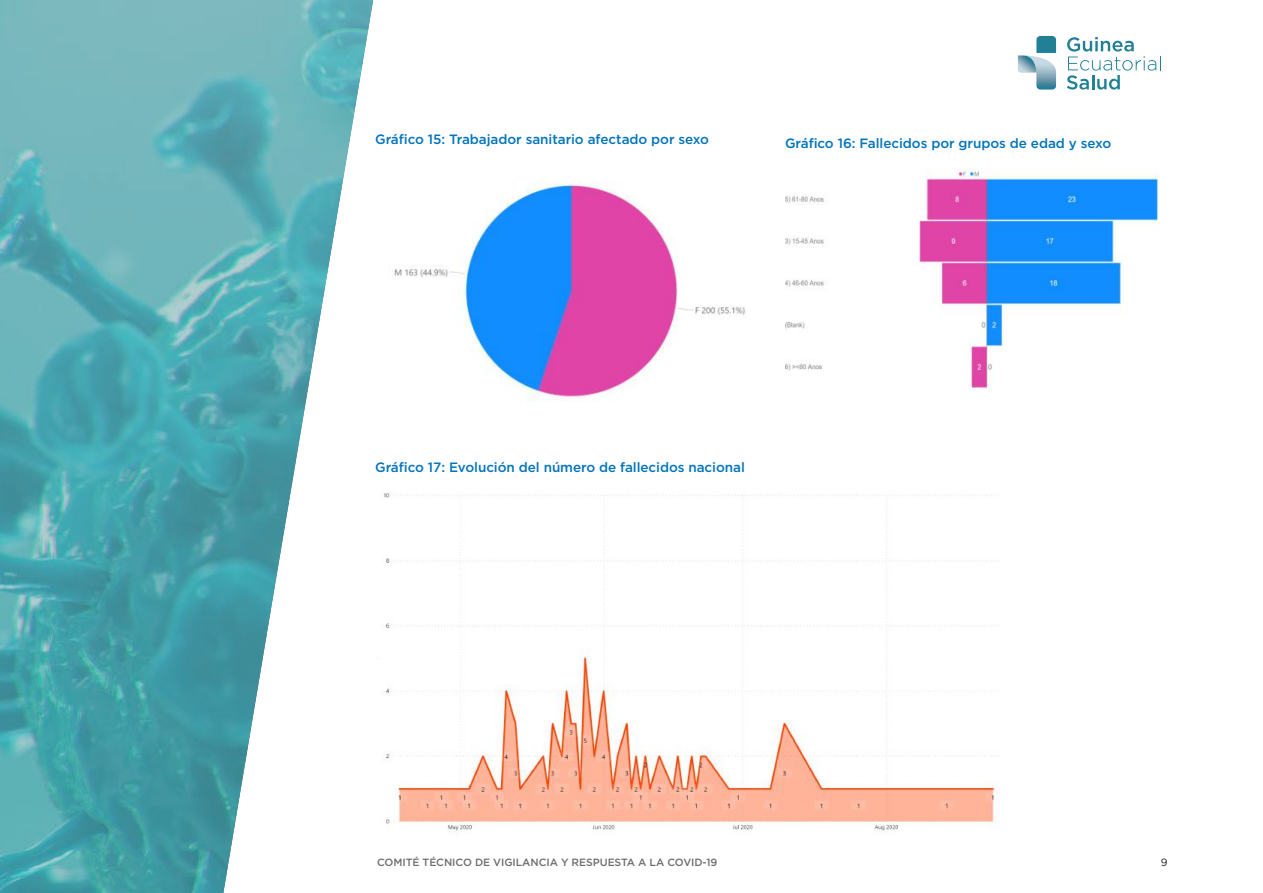
<style>
.page{position:relative;width:1263px;height:893px;background:#fff}
.page>*{position:absolute;margin:0;border:0;box-sizing:border-box;transform-origin:0 0}
.t1{font:500 13.5px "Gotham";letter-spacing:-.005em;color:#0174bc}
.t2{font:500 10.5px "Gotham";letter-spacing:-.005em;color:#6c6d70}
.t3{font:10.5px "Gotham";color:#231f20}
</style>
<div class="page">
<svg style="left:1018px;top:36px;width:39px;height:54px"></svg>
<img style="left:1024px;top:56px;width:12px;height:16px">
<svg style="left:1067px;top:37px;width:94px;height:53px"></svg>
<img style="left:0;top:0;width:373px;height:893px">
<img style="left:394px;top:182px;width:352px;height:220px">
<img style="left:785px;top:168px;width:374px;height:220px">
<img style="left:384px;top:493px;width:615px;height:338px">
<p class="t1" style="left:375px;top:131px;width:335px">Gráfico 15: Trabajador sanitario afectado por sexo</p>
<p class="t1" style="left:785px;top:134px;width:328px">Gráfico 16: Fallecidos por grupos de edad y sexo</p>
<p class="t1" style="left:375px;top:458px;width:371px">Gráfico 17: Evolución del número de fallecidos nacional</p>
<p class="t2" style="left:377px;top:856px;width:342px">COMITÉ TÉCNICO DE VIGILANCIA Y RESPUESTA A LA COVID-19</p>
<p class="t3" style="left:1161px;top:856px;width:8px">9</p>
</div>
